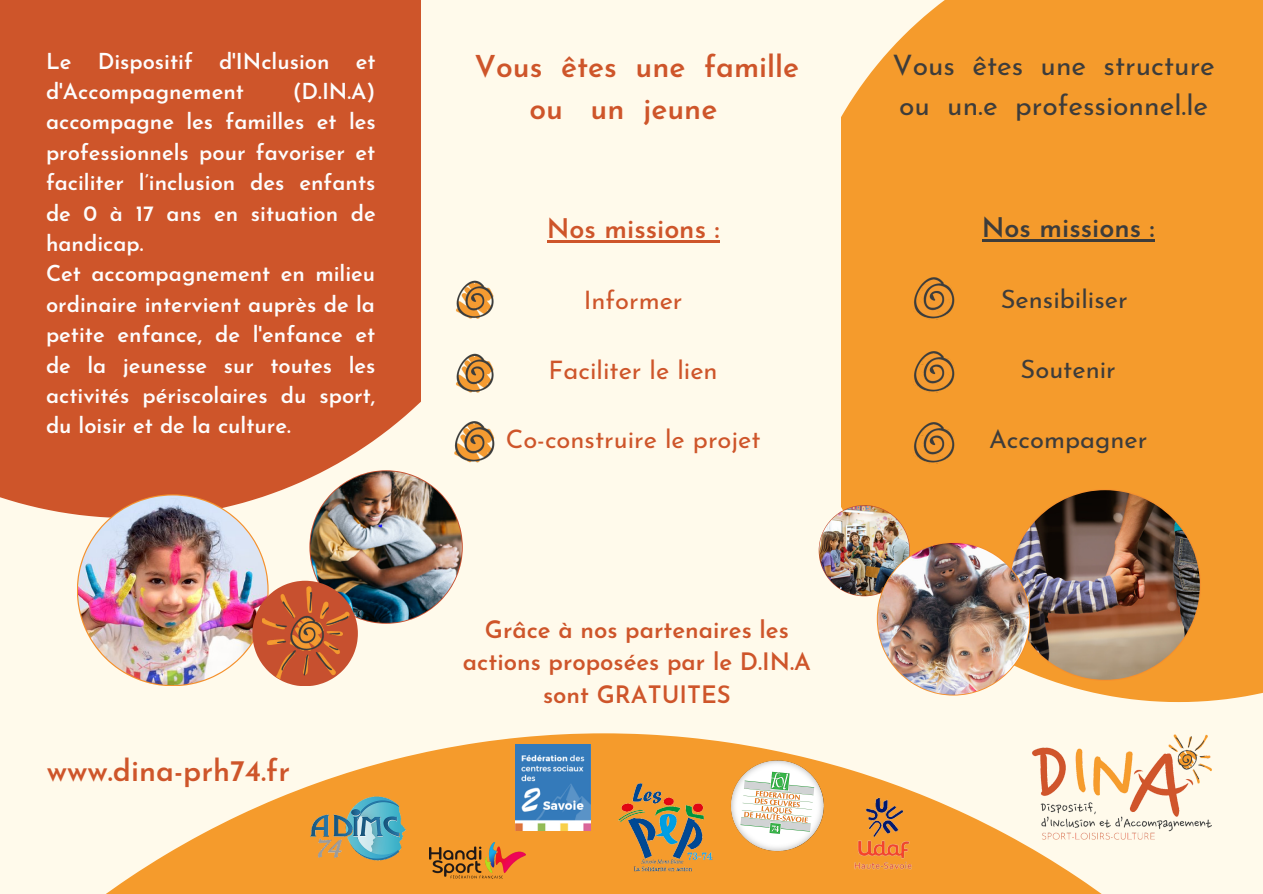
<style>
.page{position:relative;width:1263px;height:894px;background:#fff}
.page>*{position:absolute;margin:0;border:0;box-sizing:border-box;transform-origin:0 0}
.t1{font:600 30px/41.5px "Josefin Sans";color:#ce552a}
.t2{font:28.2px/39.3px "Josefin Sans";color:#3d3c3b}
.t3{font:600 27px "Josefin Sans";color:#ce552a}
.t4{font:600 27px "Josefin Sans";color:#3d3c3b}
.t5{font:25.5px "Josefin Sans";color:#ce552a}
.t6{font:25.5px "Josefin Sans";color:#3d3c3b}
.t7{font:600 24px/32.5px "Josefin Sans";color:#ce552a;text-align:center}
.t8{font:600 21.9px/30.3px "Josefin Sans";color:#fdfdfd}
</style>
<div class="page">
<div style="left:0;top:0;width:1263px;height:893px;background:#fffaeb"></div>
<div style="left:841px;top:0;width:422px;height:701px;background:#f59b2c"></div>
<svg style="left:107px;top:733px;width:993px;height:160px;fill:#f59b2c"></svg>
<hr style="left:547px;top:240px;width:172px;height:2px;background:#ce552a">
<div style="left:0;top:0;width:420px;height:515px;background:#ce552a"></div>
<img style="left:1013px;top:733px;width:199px;height:135px">
<img style="left:77px;top:470px;width:386px;height:216px">
<img style="left:253px;top:581px;width:104px;height:104px">
<img style="left:515px;top:744px;width:76px;height:86px">
<img style="left:819px;top:489px;width:382px;height:206px">
<img style="left:878px;top:543px;width:151px;height:151px">
<img style="left:456px;top:280px;width:38px;height:39px">
<hr style="left:982px;top:239px;width:173px;height:2px;background:#3d3c3b">
<img style="left:910px;top:346px;width:47px;height:51px">
<img style="left:454px;top:421px;width:41px;height:42px">
<img style="left:456px;top:353px;width:38px;height:40px">
<img style="left:910px;top:417px;width:47px;height:51px">
<img style="left:910px;top:272px;width:47px;height:51px">
<img style="left:304px;top:790px;width:107px;height:75px">
<img style="left:430px;top:841px;width:95px;height:36px">
<img style="left:609px;top:781px;width:108px;height:96px">
<img style="left:826px;top:779px;width:114px;height:114px">
<img style="left:729px;top:754px;width:98px;height:98px">
<p class="t8" style="left:46px;top:48px;width:331px">Le Dispositif d'INclusion et d'Accompagnement</p>
<p class="t8" style="left:46px;top:78px;width:331px;text-indent:247px">(D.IN.A) accompagne les familles et les professionnels pour favoriser et faciliter l’inclusion des enfants de 0 à 17 ans en situation de handicap.<br>Cet accompagnement en milieu ordinaire intervient auprès de la petite enfance, de l'enfance et de la jeunesse sur toutes les activités périscolaires du sport, du loisir et de la culture.</p>
<h1 class="t1" style="left:47px;top:752px;width:245px">www.dina-prh74.fr</h1>
<h1 class="t1" style="left:529px;top:49px;width:271px;text-indent:-55px">Vous êtes une famille ou un jeune</h1>
<p class="t2" style="left:892px;top:49px;width:324px">Vous êtes une structure ou un.e professionnel.le</p>
<p class="t3" style="left:547px;top:218px;width:174px">Nos missions :</p>
<p class="t4" style="left:982px;top:217px;width:174px">Nos missions :</p>
<p class="t5" style="left:584px;top:290px;width:100px">Informer</p>
<p class="t6" style="left:1001px;top:289px;width:128px">Sensibiliser</p>
<p class="t5" style="left:548px;top:359px;width:171px">Faciliter le lien</p>
<p class="t6" style="left:1021px;top:358px;width:97px">Soutenir</p>
<p class="t5" style="left:506px;top:429px;width:256px">Co-construire le projet</p>
<p class="t6" style="left:989px;top:428px;width:160px">Accompagner</p>
<p class="t7" style="left:463px;top:615px;width:349px">Grâce à nos partenaires les actions proposées par le D.IN.A sont GRATUITES</p>
</div>
